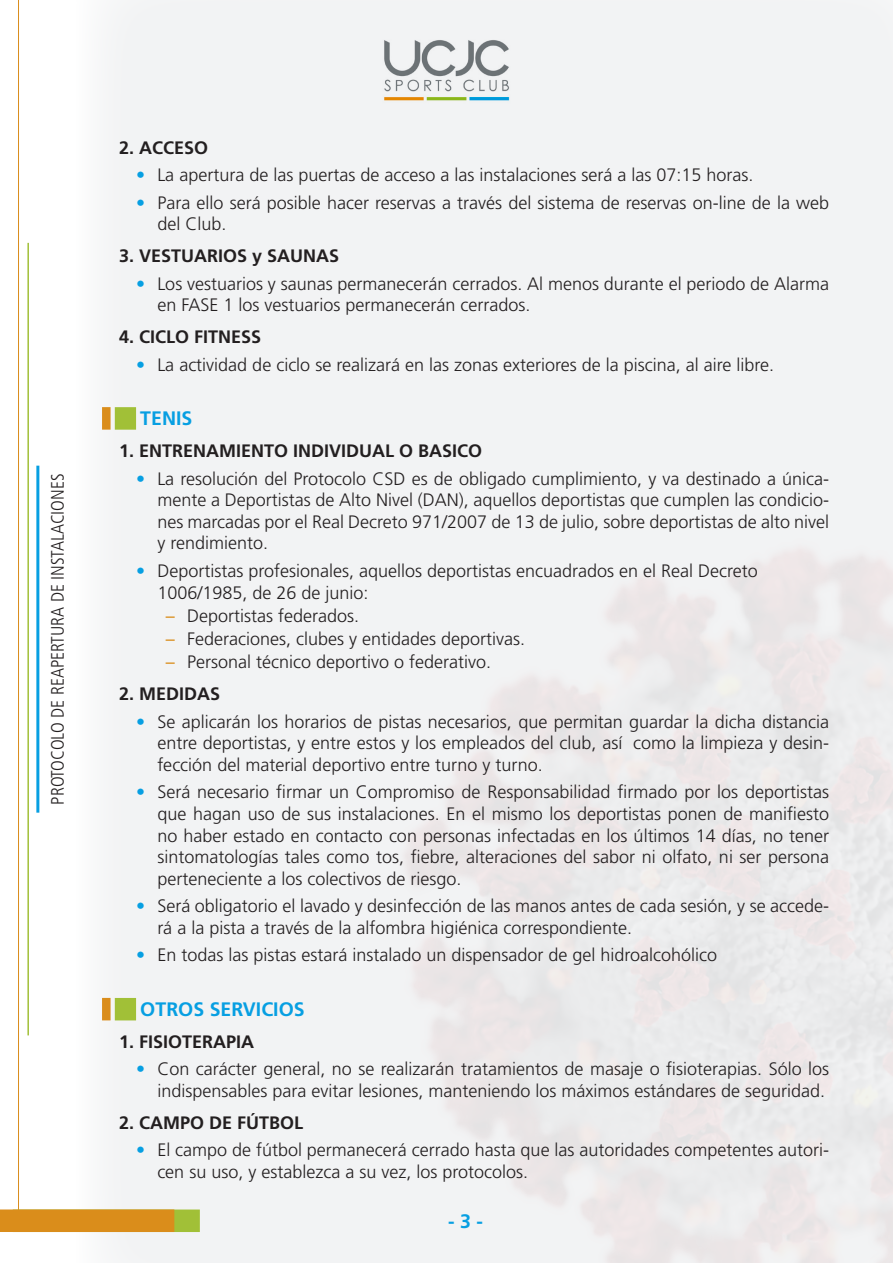
<style>
.page{position:relative;width:893px;height:1263px;background:#fff}
.page>*{position:absolute;margin:0;border:0;box-sizing:border-box;transform-origin:0 0}
.Ladillos_1{font:700 19.5px "Frutiger";color:#079fe2}
.t1{font:300 18px/21.6px "Frutiger";color:#231f20}
.Ladillos_2{font:700 18px "Frutiger";color:#231f20}
.t2{font:300 condensed 18px "Frutiger";color:#231f20}
.s1{color:#079fe2}
.s2{font-weight:400;color:#da8d1b}
</style>
<div class="page">
<div style="left:79px;top:0;width:814px;height:1263px;background:#f2f3f4"></div>
<img style="left:366px;top:23px;width:161px;height:95px">
<hr style="left:18px;top:0;width:1px;height:1229px;background:#da8d1b">
<hr style="left:27px;top:243px;width:2px;height:792px;background:#a1c037">
<hr style="left:36px;top:466px;width:3px;height:347px;background:#079fe2">
<div style="left:394px;top:536px;width:499px;height:727px;background:#edebec"></div>
<div style="left:13px;top:1209px;width:187px;height:23px;background:#a1c037"></div>
<div style="left:0;top:1209px;width:174px;height:23px;background:#da8d1b"></div>
<div style="left:115px;top:407px;width:21px;height:23px;background:#a1c037"></div>
<div style="left:102px;top:407px;width:9px;height:23px;background:#da8d1b"></div>
<div style="left:115px;top:998px;width:21px;height:22px;background:#a1c037"></div>
<div style="left:102px;top:998px;width:9px;height:22px;background:#da8d1b"></div>
<p class="t2" style="left:47px;top:805px;width:333px;rotate:-90deg">PROTOCOLO DE REAPERTURA DE INSTALACIONES</p>
<p class="Ladillos_2" style="left:119px;top:137px;width:91px">2. ACCESO</p>
<p class="t1" style="left:136px;top:165px;width:619px"><span class="s1">•</span> La apertura de las puertas de acceso a las instalaciones será a las 07:15 horas.</p>
<p class="t1" style="left:157px;top:192px;width:673px;text-indent:-21px"><span class="s1">•</span> Para ello será posible hacer reservas a través del sistema de reservas on-line de la web del Club.</p>
<p class="Ladillos_2" style="left:119px;top:245px;width:222px">3. VESTUARIOS y SAUNAS</p>
<p class="t1" style="left:157px;top:273px;width:673px;text-indent:-21px"><span class="s1">•</span> Los vestuarios y saunas permanecerán cerrados. Al menos durante el periodo de Alarma en FASE 1 los vestuarios permanecerán cerrados.</p>
<p class="Ladillos_2" style="left:119px;top:326px;width:144px">4. CICLO FITNESS</p>
<p class="t1" style="left:136px;top:354px;width:639px"><span class="s1">•</span> La actividad de ciclo se realizará en las zonas exteriores de la piscina, al aire libre.</p>
<p class="Ladillos_1" style="left:140px;top:407px;width:54px">TENIS</p>
<p class="Ladillos_2" style="left:119px;top:440px;width:365px">1. ENTRENAMIENTO INDIVIDUAL O BASICO</p>
<p class="t1" style="left:157px;top:468px;width:673px;text-align:justify;text-indent:-21px"><span class="s1">•</span> La resolución del Protocolo CSD es de obligado cumplimiento, y va destinado a única&shy;mente a Deportistas de Alto Nivel (DAN), aquellos deportistas que cumplen las condicio&shy;nes marcadas por el Real Decreto 971/2007 de 13 de julio, sobre deportistas de alto nivel y rendimiento.</p>
<p class="t1" style="left:157px;top:560px;width:602px;text-indent:-21px"><span class="s1">•</span> Deportistas profesionales, aquellos deportistas encuadrados en el Real Decreto<br>1006/1985, de 26 de junio:</p>
<p class="t1" style="left:166px;top:605px;width:195px"><span class="s2">–</span> Deportistas federados.</p>
<p class="t1" style="left:166px;top:628px;width:361px"><span class="s2">–</span> Federaciones, clubes y entidades deportivas.</p>
<p class="t1" style="left:166px;top:652px;width:327px"><span class="s2">–</span> Personal técnico deportivo o federativo.</p>
<p class="Ladillos_2" style="left:119px;top:683px;width:103px">2. MEDIDAS</p>
<p class="t1" style="left:157px;top:711px;width:673px;text-align:justify;text-indent:-21px"><span class="s1">•</span> Se aplicarán los horarios de pistas necesarios, que permitan guardar la dicha distancia entre deportistas, y entre estos y los empleados del club, así́ como la limpieza y desin&shy;fección del material deportivo entre turno y turno.</p>
<p class="t1" style="left:157px;top:782px;width:673px;text-align:justify;text-indent:-21px"><span class="s1">•</span> Será necesario firmar un Compromiso de Responsabilidad firmado por los deportistas que hagan uso de sus instalaciones. En el mismo los deportistas ponen de manifiesto no haber estado en contacto con personas infectadas en los últimos 14 días, no tener sintomatologías tales como tos, fiebre, alteraciones del sabor ni olfato, ni ser persona perteneciente a los colectivos de riesgo.</p>
<p class="t1" style="left:157px;top:895px;width:673px;text-indent:-21px"><span class="s1">•</span> Será obligatorio el lavado y desinfección de las manos antes de cada sesión, y se accede&shy;rá a la pista a través de la alfombra higiénica correspondiente.</p>
<p class="t1" style="left:136px;top:945px;width:583px"><span class="s1">•</span> En todas las pistas estará instalado un dispensador de gel hidroalcohólico</p>
<p class="Ladillos_1" style="left:140px;top:998px;width:166px">OTROS SERVICIOS</p>
<p class="Ladillos_2" style="left:119px;top:1031px;width:137px">1. FISIOTERAPIA</p>
<p class="t1" style="left:136px;top:1059px;width:695px;text-align:right"><span class="s1">•</span> Con carácter general, no se realizarán tratamientos de masaje o fisioterapias. Sólo los indispensables para evitar lesiones, manteniendo los máximos estándares de seguridad.</p>
<p class="Ladillos_2" style="left:119px;top:1112px;width:186px">2. CAMPO DE FÚTBOL</p>
<p class="t1" style="left:157px;top:1139px;width:673px;text-indent:-21px"><span class="s1">•</span> El campo de fútbol permanecerá cerrado hasta que las autoridades competentes autori&shy;cen su uso, y establezca a su vez, los protocolos.</p>
<p class="Ladillos_1" style="left:448px;top:1209px;width:36px">- 3 -</p>
</div>
